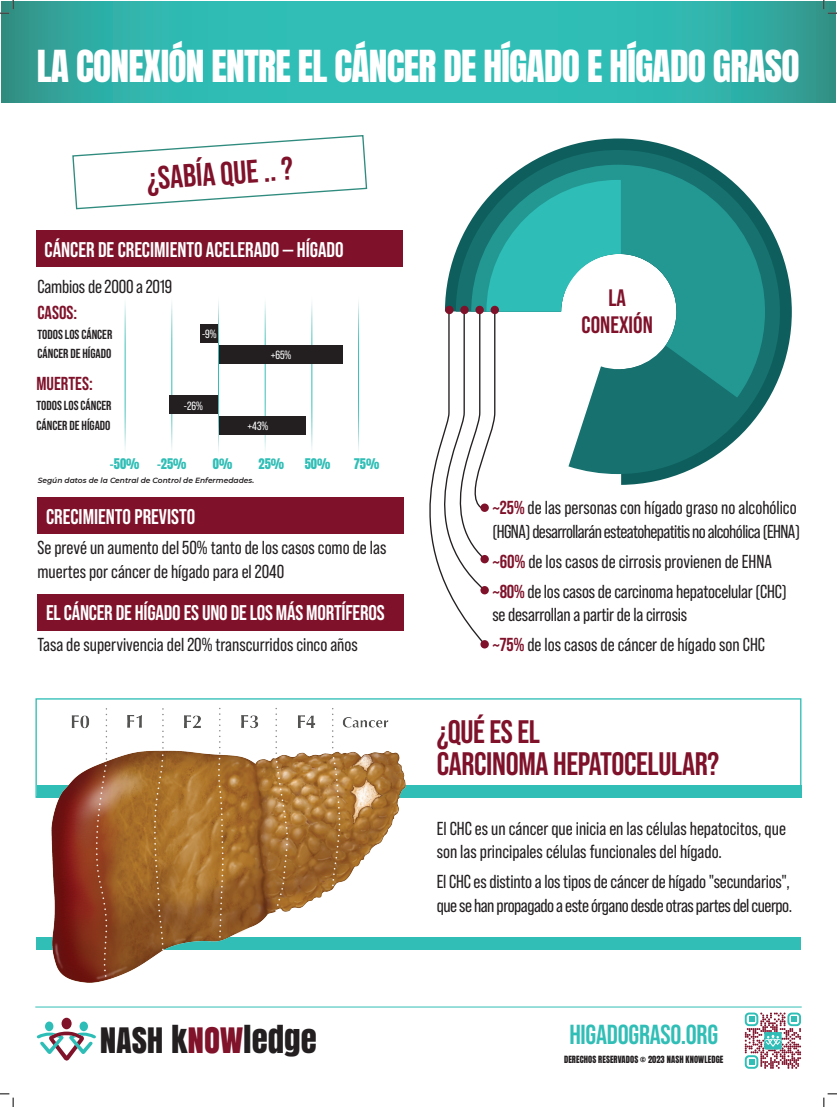
<style>
.page{position:relative;width:837px;height:1107px;background:#fff}
.page>*{position:absolute;margin:0;border:0;box-sizing:border-box;transform-origin:0 0}
.t1{font:37.5px "Anton";letter-spacing:-.02em;color:#fff}
.t2{font:32.81px "Anton";color:#231f20}
.t3{font:700 32.5px/32.5px "Bebas Neue Pro";letter-spacing:-.01em;color:#7f122a}
.t4{font:700 27.5px "Bebas Neue Pro";letter-spacing:-.01em;color:#31beb6}
.t5{font:700 23.75px/26.9px "Bebas Neue Pro";color:#7f122a;text-align:center}
.t6{font:700 21.25px "Bebas Neue Pro";color:#fff}
.t7{font:18.75px/23.8px "Bebas Neue Pro";color:#231f20}
.t8{font:18.75px/23.8px "Bebas Neue Pro";letter-spacing:-.02em;color:#231f20}
.t9{font:18.75px/23.8px "Bebas Neue Pro";letter-spacing:-.03em;color:#231f20}
.t10{font:700 18.75px "Bebas Neue Pro";color:#7f122a}
.t11{font:700 13.12px/19.6px "Bebas Neue Pro";color:#231f20}
.t12{font:12.5px "Anton";color:#31beb6}
.t13{font:11.88px "Bebas Neue Pro";color:#fff}
.t14{font:8.5px "Anton";letter-spacing:.01em;color:#231f20}
.t15{font:italic 600 7.5px "Montserrat";color:#231f20}
.s1{font-weight:700;color:#7f122a}
.s2{color:#80122a}
</style>
<div class="page">
<svg style="left:72px;top:135px;width:296px;height:75px"></svg>
<div style="left:36px;top:230px;width:366px;height:37px;background:#7f122a"></div>
<div style="left:38px;top:497px;width:366px;height:36px;background:#7f122a"></div>
<div style="left:38px;top:593px;width:366px;height:37px;background:#7f122a"></div>
<svg style="left:556px;top:138px;width:235px;height:347px"></svg>
<svg style="left:526px;top:150px;width:253px;height:324px;fill:#16716f"></svg>
<svg style="left:506px;top:165px;width:258px;height:232px;fill:#239893"></svg>
<svg style="left:388px;top:180px;width:232px;height:466px"></svg>
<div style="left:490px;top:306px;width:9px;height:8px;background:#7f122a;border-radius:50%"></div>
<div style="left:475px;top:306px;width:8px;height:8px;background:#7f122a;border-radius:50%"></div>
<div style="left:460px;top:306px;width:8px;height:8px;background:#7f122a;border-radius:50%"></div>
<div style="left:445px;top:306px;width:8px;height:8px;background:#7f122a;border-radius:50%"></div>
<div style="left:480px;top:640px;width:8px;height:8px;background:#7f122a;border-radius:50%"></div>
<div style="left:480px;top:586px;width:8px;height:8px;background:#7f122a;border-radius:50%"></div>
<div style="left:480px;top:555px;width:8px;height:8px;background:#7f122a;border-radius:50%"></div>
<div style="left:480px;top:503px;width:8px;height:9px;background:#7f122a;border-radius:50%"></div>
<div style="left:201px;top:324px;width:17px;height:19px;background:#231f20"></div>
<div style="left:219px;top:345px;width:123px;height:18px;background:#231f20"></div>
<div style="left:170px;top:395px;width:48px;height:19px;background:#231f20"></div>
<div style="left:219px;top:416px;width:86px;height:18px;background:#231f20"></div>
<div style="left:37px;top:785px;width:764px;height:12px;background:#31beb6"></div>
<div style="left:36px;top:936px;width:764px;height:12px;background:#31beb6"></div>
<img style="left:48px;top:698px;width:363px;height:285px">
<svg style="left:2px;top:2px;width:832px;height:100px;background:#30b5ac"></svg>
<div style="left:45px;top:1021px;width:8px;height:9px;background:#2ebeb7;border-radius:50%"></div>
<div style="left:62px;top:1017px;width:10px;height:12px;background:#80122a;border-radius:50%"></div>
<div style="left:80px;top:1021px;width:8px;height:9px;background:#2ebeb7;border-radius:50%"></div>
<svg style="left:36px;top:1031px;width:60px;height:30px"></svg>
<hr style="left:35px;top:1006px;width:766px;height:1px;background:#31beb6">
<svg style="left:744px;top:1012px;width:56px;height:56px"></svg>
<svg style="left:0;top:0;width:14px;height:14px"></svg>
<svg style="left:0;top:1093px;width:14px;height:13px"></svg>
<svg style="left:823px;top:0;width:13px;height:14px"></svg>
<svg style="left:823px;top:1093px;width:13px;height:13px"></svg>
<h1 class="t1" style="left:37px;top:47px;width:764px">LA CONEXIÓN ENTRE EL CÁNCER DE HÍGADO E HÍGADO GRASO</h1>
<h3 class="t3" style="left:145px;top:162px;width:148px;rotate:-4deg">¿SABÍA QUE .. ?</h3>
<p class="t6" style="left:45px;top:237px;width:300px">CÁNCER DE CRECIMIENTO ACELERADO — HÍGADO</p>
<p class="t7" style="left:37px;top:274px;width:136px">Cambios de 2000 a 2019</p>
<p class="t10" style="left:37px;top:301px;width:41px">CASOS:</p>
<p class="t11" style="left:37px;top:324px;width:76px">TODOS LOS CÁNCER<br>CÁNCER DE HÍGADO</p>
<p class="t10" style="left:37px;top:372px;width:58px">MUERTES:</p>
<p class="t11" style="left:37px;top:395px;width:76px">TODOS LOS CÁNCER<br>CÁNCER DE HÍGADO</p>
<p class="t12" style="left:110px;top:457px;width:31px">-50%</p>
<p class="t12" style="left:157px;top:457px;width:31px">-25%</p>
<p class="t12" style="left:213px;top:457px;width:21px">0%</p>
<p class="t12" style="left:258px;top:457px;width:27px">25%</p>
<p class="t12" style="left:304px;top:457px;width:27px">50%</p>
<p class="t12" style="left:353px;top:457px;width:27px">75%</p>
<p class="t13" style="left:202px;top:327px;width:16px">-9%</p>
<p class="t13" style="left:270px;top:348px;width:22px">+65%</p>
<p class="t13" style="left:184px;top:399px;width:20px">-26%</p>
<p class="t13" style="left:247px;top:419px;width:22px">+43%</p>
<p class="t15" style="left:38px;top:475px;width:218px">Según datos de la Central de Control de Enfermedades.</p>
<p class="t6" style="left:46px;top:504px;width:150px">CRECIMIENTO PREVISTO</p>
<p class="t7" style="left:37px;top:535px;width:350px">Se prevé un aumento del 50% tanto de los casos como de las muertes por cáncer de hígado para el 2040</p>
<p class="t6" style="left:46px;top:600px;width:340px">EL CÁNCER DE HÍGADO ES UNO DE LOS MÁS MORTÍFEROS</p>
<p class="t7" style="left:37px;top:632px;width:322px">Tasa de supervivencia del 20% transcurridos cinco años</p>
<p class="t5" style="left:581px;top:283px;width:73px">LA<br>CONEXIÓN</p>
<p class="t9" style="left:492px;top:495px;width:309px"><span class="s1">~25%</span> de las personas con hígado graso no alcohólico (HGNA) desarrollarán esteatohepatitis no alcohólica (EHNA)</p>
<p class="t7" style="left:492px;top:546px;width:296px;line-height:29.8px"><span class="s1">~60%</span> de los casos de cirrosis provienen de EHNA <span class="s1">~80%</span> de los casos de carcinoma hepatocelular (CHC)</p>
<p class="t7" style="left:492px;top:599px;width:274px;line-height:29.8px">se desarrollan a partir de la cirrosis<br><span class="s1">~75%</span> de los casos de cáncer de hígado son CHC</p>
<h3 class="t3" style="left:436px;top:714px;width:284px">¿QUÉ ES EL<br>CARCINOMA HEPATOCELULAR?</h3>
<p class="t7" style="left:436px;top:816px;width:350px">El CHC es un cáncer que inicia en las células hepatocitos, que son las principales células funcionales del hígado.</p>
<p class="t8" style="left:436px;top:869px;width:357px">El CHC es distinto a los tipos de cáncer de hígado "secundarios", que se han propagado a este órgano desde otras partes del cuerpo.</p>
<h2 class="t2" style="left:100px;top:1013px;width:218px">NASH k<span class="s2">NOW</span>ledge</h2>
<h3 class="t4" style="left:569px;top:1018px;width:150px">HIGADOGRASO.ORG</h3>
<p class="t14" style="left:564px;top:1055px;width:161px">DERECHOS RESERVADOS © 2023 NASH KNOWLEDGE</p>
</div>
